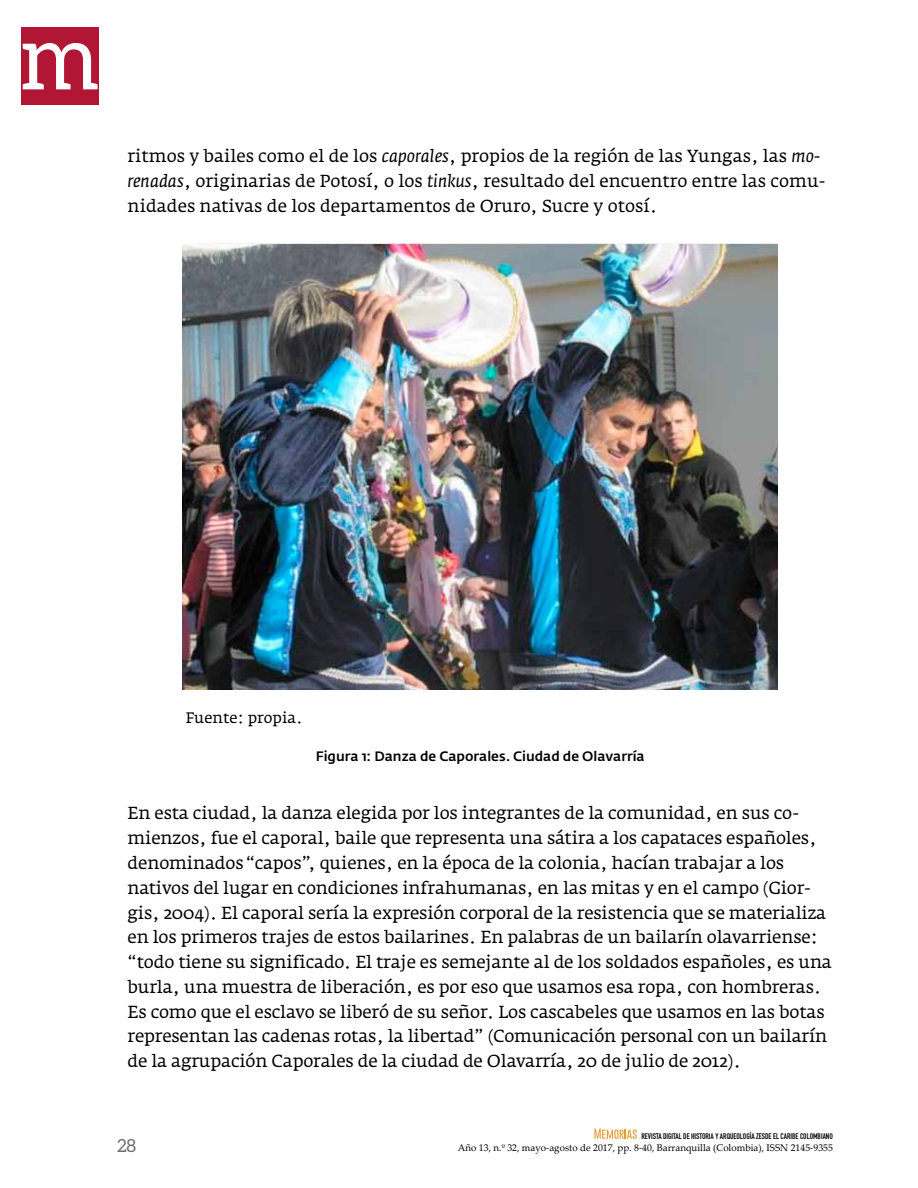
<style>
.page{position:relative;width:918px;height:1188px;background:#fff}
.page>*{position:absolute;margin:0;border:0;box-sizing:border-box;transform-origin:0 0}
.t1{font:18px "Aleo";color:#6d6e71}
.t2{font:17.25px/24.8px "Fedra Serif A";letter-spacing:-.01em;color:#000}
.t3{font:15px "Fedra Serif A";color:#000}
.t4{font:500 13.5px "Fedra Sans Std";color:#000}
.t5{font:9.75px "Palatino Linotype";color:#000}
.t6{font:8.1px "DIN Engschrift Std";color:#000}
.s1{font-style:italic}
</style>
<div class="page">
<svg style="left:594px;top:1129px;width:43px;height:10px"></svg>
<div style="left:21px;top:27px;width:78px;height:78px;background:#b11734"></div>
<svg style="left:23px;top:43px;width:75px;height:46px"></svg>
<img style="left:183px;top:243px;width:595px;height:446px">
<p class="t2" style="left:128px;top:144px;width:699px">ritmos y bailes como el de los <span class="s1">caporales</span>, propios de la región de las Yungas, las <span class="s1">mo&shy;renadas</span>, originarias de Potosí, o los <span class="s1">tinkus</span>, resultado del encuentro entre las comu&shy;nidades nativas de los departamentos de Oruro, Sucre y otosí.</p>
<p class="t3" style="left:186px;top:709px;width:119px">Fuente: propia.</p>
<p class="t4" style="left:316px;top:748px;width:331px">Figura 1: Danza de Caporales. Ciudad de Olavarría</p>
<p class="t2" style="left:128px;top:801px;width:706px">En esta ciudad, la danza elegida por los integrantes de la comunidad, en sus co&shy;mienzos, fue el caporal, baile que representa una sátira a los capataces españoles, denominados “capos”, quienes, en la época de la colonia, hacían trabajar a los nativos del lugar en condiciones infrahumanas, en las mitas y en el campo (Gior&shy;gis, 2004). El caporal sería la expresión corporal de la resistencia que se materializa en los primeros trajes de estos bailarines. En palabras de un bailarín olavarriense: “todo tiene su significado. El traje es semejante al de los soldados españoles, es una burla, una muestra de liberación, es por eso que usamos esa ropa, con hombreras.<br>Es como que el esclavo se liberó de su señor. Los cascabeles que usamos en las botas representan las cadenas rotas, la libertad” (Comunicación personal con un bailarín de la agrupación Caporales de la ciudad de Olavarría, 20 de julio de 2012).</p>
<p class="t1" style="left:117px;top:1136px;width:21px">28</p>
<p class="t6" style="left:642px;top:1131px;width:193px">REVISTA DIGITAL DE HISTORIA Y ARQUEOLOGÍA ZESDE EL CARIBE COLOMBIANO</p>
<p class="t5" style="left:458px;top:1140px;width:377px">Año 13, n.º 32, mayo-agosto de 2017, pp. 8-40, Barranquilla (Colombia), ISSN 2145-9355</p>
</div>
